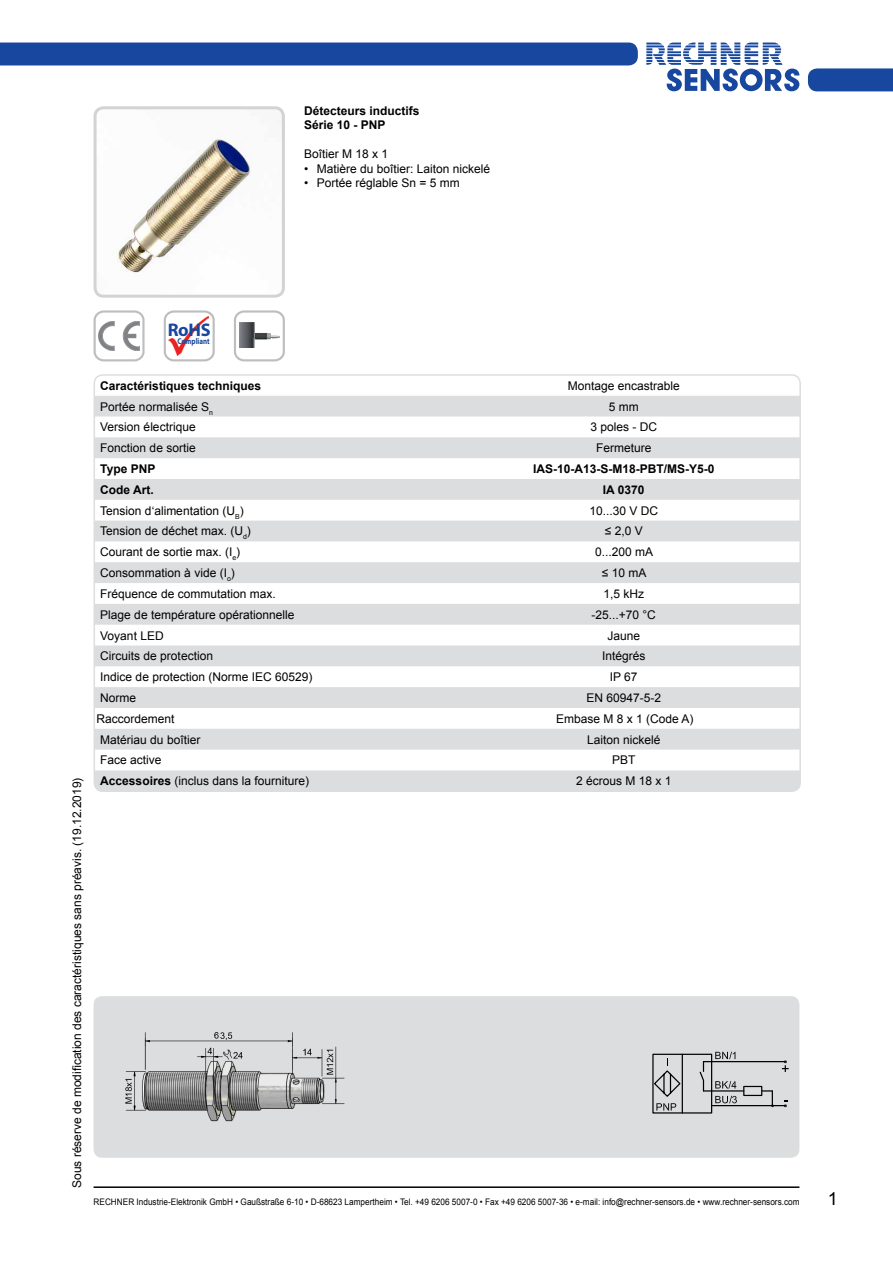
<style>
.page{position:relative;width:893px;height:1263px;background:#fff}
.page>*{position:absolute;margin:0;border:0;box-sizing:border-box;transform-origin:0 0}
.t1{font:700 18.3px "Myriad Pro";color:#17479e}
.t2{font:18px "Arial";color:#000}
.t3{font:12px "Arial";color:#000}
.t4{font:700 12px/14.4px "Arial";color:#000}
.t5{font:9px "Arial";color:#000;scale:.91 1}
.t6{font:700 8.4px "Myriad Pro";color:#17479e;scale:.82 1}
.s1{font-weight:700}
</style>
<div class="page">
<svg style="left:646px;top:43px;width:153px;height:48px"></svg>
<div style="left:808px;top:68px;width:85px;height:23px;background:#17479e"></div>
<hr style="left:94px;top:1186px;width:705px;height:2px;background:#000">
<div style="left:0;top:43px;width:638px;height:22px;background:#17479e"></div>
<img style="left:98px;top:110px;width:183px;height:184px">
<div style="left:94px;top:106px;width:191px;height:192px;border:3px solid #d1d3d4;border-radius:9px"></div>
<div style="left:94px;top:996px;width:705px;height:162px;background:#dcddde;border-radius:9px"></div>
<div style="left:94px;top:310px;width:51px;height:51px;border:2px solid #bcbec0;border-radius:9px"></div>
<svg style="left:98px;top:321px;width:42px;height:30px"></svg>
<div style="left:164px;top:310px;width:51px;height:51px;border:2px solid #bcbec0;border-radius:9px"></div>
<img style="left:168px;top:316px;width:40px;height:40px">
<svg style="left:652px;top:1051px;width:137px;height:63px"></svg>
<div style="left:234px;top:310px;width:51px;height:51px;border:2px solid #bcbec0;border-radius:9px"></div>
<img style="left:239px;top:323px;width:41px;height:24px">
<img style="left:125px;top:1032px;width:220px;height:90px">
<svg style="left:94px;top:396px;width:704px;height:395px;fill:#dcddde"></svg>
<div style="left:94px;top:374px;width:707px;height:418px;border:2px solid #dcddde;border-radius:9px"></div>
<p class="t4" style="left:304px;top:104px;width:117px">Détecteurs inductifs<br>Série 10 - PNP</p>
<p class="t3" style="left:304px;top:146px;width:86px">Boîtier M 18 x 1</p>
<p class="t3" style="left:304px;top:161px;width:188px">• Matière du boîtier: Laiton nickelé</p>
<p class="t3" style="left:304px;top:175px;width:157px">• Portée réglable Sn = 5 mm</p>
<h1 class="t1" style="left:168px;top:318px;width:44px">RoHS</h1>
<p class="t6" style="left:178px;top:335px;width:41px">Compliant</p>
<p class="t3" style="left:69px;top:1188px;width:412px;rotate:-90deg">Sous réserve de modification des caractéristiques sans préavis. (19.12.2019)</p>
<p class="t4" style="left:100px;top:379px;width:162px">Caractéristiques techniques</p>
<p class="t3" style="left:568px;top:378px;width:114px">Montage encastrable</p>
<p class="t3" style="left:100px;top:398px;width:114px">Portée normalisée S<sub>n</sub></p>
<p class="t3" style="left:609px;top:398px;width:31px">5 mm</p>
<p class="t3" style="left:100px;top:419px;width:97px">Version électrique</p>
<p class="t3" style="left:590px;top:419px;width:68px">3 poles - DC</p>
<p class="t3" style="left:100px;top:440px;width:97px">Fonction de sortie</p>
<p class="t3" style="left:596px;top:440px;width:57px">Fermeture</p>
<p class="t4" style="left:100px;top:462px;width:57px">Type PNP</p>
<p class="t4" style="left:533px;top:462px;width:183px">IAS-10-A13-S-M18-PBT/MS-Y5-0</p>
<p class="t4" style="left:100px;top:483px;width:55px">Code Art.</p>
<p class="t4" style="left:603px;top:483px;width:43px">IA 0370</p>
<p class="t3" style="left:100px;top:503px;width:145px">Tension d‘alimentation (U<sub>B</sub>)</p>
<p class="t3" style="left:589px;top:502px;width:70px">10...30 V DC</p>
<p class="t3" style="left:100px;top:523px;width:152px">Tension de déchet max. (U<sub>d</sub>)</p>
<p class="t3" style="left:605px;top:523px;width:39px">≤ 2,0 V</p>
<p class="t3" style="left:100px;top:544px;width:141px">Courant de sortie max. (I<sub>e</sub>)</p>
<p class="t3" style="left:595px;top:544px;width:60px">0...200 mA</p>
<p class="t3" style="left:100px;top:565px;width:136px">Consommation à vide (I<sub>o</sub>)</p>
<p class="t3" style="left:602px;top:565px;width:46px">≤ 10 mA</p>
<p class="t3" style="left:100px;top:586px;width:177px">Fréquence de commutation max.</p>
<p class="t3" style="left:603px;top:586px;width:42px">1,5 kHz</p>
<p class="t3" style="left:100px;top:607px;width:196px">Plage de température opérationnelle</p>
<p class="t3" style="left:591px;top:607px;width:66px">-25...+70 °C</p>
<p class="t3" style="left:100px;top:627px;width:65px">Voyant LED</p>
<p class="t3" style="left:607px;top:627px;width:34px">Jaune</p>
<p class="t3" style="left:100px;top:648px;width:114px">Circuits de protection</p>
<p class="t3" style="left:602px;top:648px;width:45px">Intégrés</p>
<p class="t3" style="left:100px;top:669px;width:214px">Indice de protection (Norme IEC 60529)</p>
<p class="t3" style="left:610px;top:669px;width:29px">IP 67</p>
<p class="t3" style="left:100px;top:690px;width:37px">Norme</p>
<p class="t3" style="left:586px;top:690px;width:76px">EN 60947-5-2</p>
<p class="t3" style="left:96px;top:711px;width:80px">Raccordement</p>
<p class="t3" style="left:556px;top:711px;width:139px">Embase M 8 x 1 (Code A)</p>
<p class="t3" style="left:100px;top:731px;width:102px">Matériau du boîtier</p>
<p class="t3" style="left:587px;top:731px;width:75px">Laiton nickelé</p>
<p class="t3" style="left:100px;top:752px;width:63px">Face active</p>
<p class="t3" style="left:612px;top:752px;width:25px">PBT</p>
<p class="t3" style="left:100px;top:773px;width:210px"><span class="s1">Accessoires</span> (inclus dans la fourniture)</p>
<p class="t3" style="left:576px;top:773px;width:97px">2 écrous M 18 x 1</p>
<p class="t5" style="left:94px;top:1196px;width:777px">RECHNER Industrie-Elektronik GmbH • Gaußstraße 6-10 • D-68623 Lampertheim • Tel. +49 6206 5007-0 • Fax +49 6206 5007-36 • e-mail: info@rechner-sensors.de • www.rechner-sensors.com</p>
<h2 class="t2" style="left:828px;top:1187px;width:12px">1</h2>
</div>
